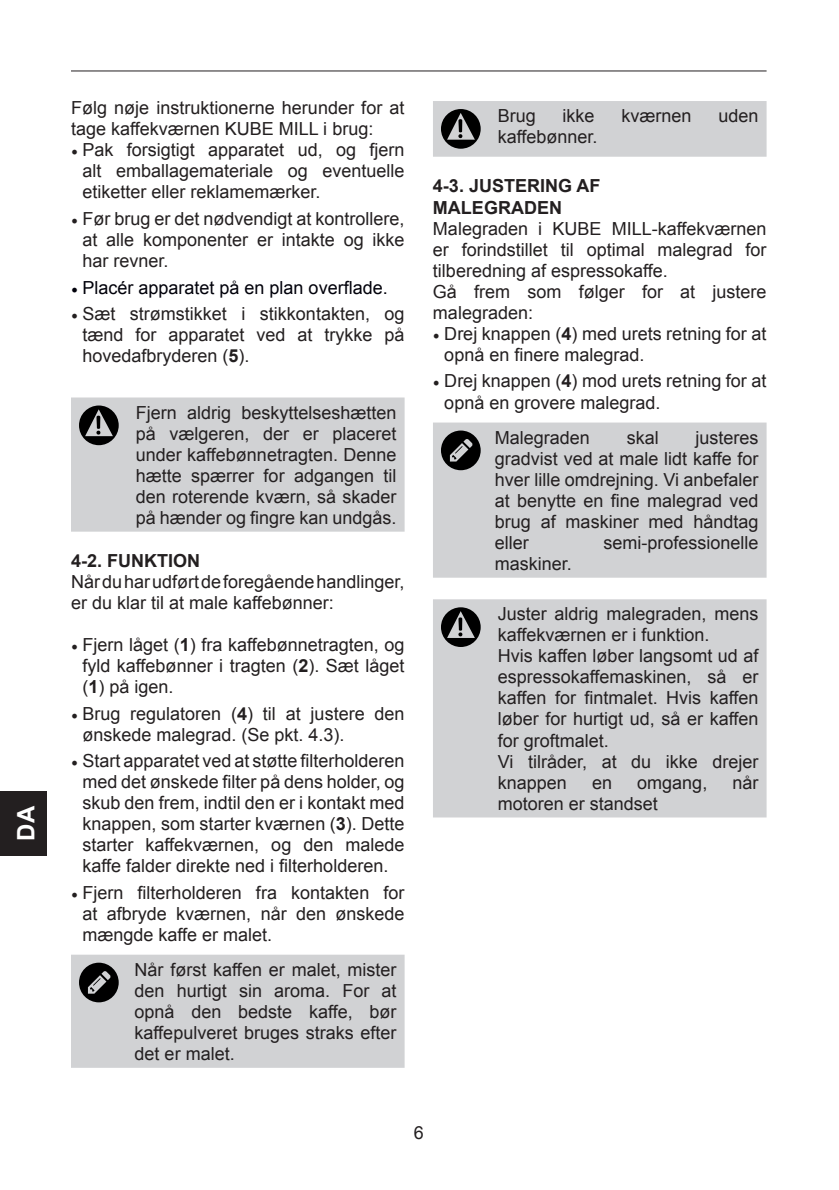
<style>
.page{position:relative;width:839px;height:1190px;background:#fff}
.page>*{position:absolute;margin:0;border:0;box-sizing:border-box;transform-origin:0 0}
.t1{font:700 24px "Arial";color:#fff}
.t2{font:18px/21px "Arial";color:#231f20;text-align:justify}
.t3{font:700 18px/21.6px "Arial";color:#231f20}
.t4{font:18px "Arial";color:#00000a}
.s1{font-family:"Minion Pro"}
.s2{font-weight:700}
</style>
<div class="page">
<hr style="left:71px;top:70px;width:695px;height:1px;background:#231f20">
<div style="left:0;top:791px;width:47px;height:64px;background:#231f20"></div>
<div style="left:71px;top:397px;width:333px;height:134px;background:#d1d2d4"></div>
<svg style="left:79px;top:405px;width:40px;height:40px"></svg>
<div style="left:71px;top:954px;width:333px;height:113px;background:#d1d2d4"></div>
<svg style="left:433px;top:101px;width:333px;height:56px"></svg>
<div style="left:433px;top:422px;width:333px;height:156px;background:#d1d2d4"></div>
<svg style="left:441px;top:430px;width:39px;height:40px"></svg>
<div style="left:433px;top:599px;width:333px;height:218px;background:#d1d2d4"></div>
<svg style="left:441px;top:607px;width:39px;height:40px"></svg>
<h1 class="t1" style="left:10px;top:840px;width:36px;rotate:-90deg">DA</h1>
<p class="t2" style="left:71px;top:97px;width:335px">Følg nøje instruktionerne herunder for at tage kaffekværnen KUBE MILL i brug:</p>
<p class="t2" style="left:82px;top:139px;width:324px;text-indent:-11px"><span class="s1">•</span> Pak forsigtigt apparatet ud, og fjern alt emballagemateriale og eventuelle etiketter eller reklamemærker.</p>
<p class="t2" style="left:82px;top:208px;width:324px;text-indent:-11px"><span class="s1">•</span> Før brug er det nødvendigt at kontrollere, at alle komponenter er intakte og ikke har revner.</p>
<p class="t4" style="left:71px;top:275px;width:318px"><span class="s1">•</span> Placér apparatet på en plan overflade.</p>
<p class="t2" style="left:82px;top:304px;width:324px;text-indent:-11px"><span class="s1">•</span> Sæt strømstikket i stikkontakten, og tænd for apparatet ved at trykke på hovedafbryderen (<span class="s2">5</span>).</p>
<p class="t2" style="left:136px;top:402px;width:262px">Fjern aldrig beskyttelseshætten på vælgeren, der er placeret under kaffebønnetragten. Denne hætte spærrer for adgangen til den roterende kværn, så skader på hænder og fingre kan undgås.</p>
<p class="t3" style="left:71px;top:550px;width:128px">4-2. FUNKTION</p>
<p class="t2" style="left:71px;top:571px;width:335px">Når du har udført de foregående handlinger, er du klar til at male kaffebønner:</p>
<p class="t2" style="left:82px;top:634px;width:324px;text-indent:-11px"><span class="s1">•</span> Fjern låget (<span class="s2">1</span>) fra kaffebønnetragten, og fyld kaffebønner i tragten (<span class="s2">2</span>). Sæt låget (<span class="s2">1</span>) på igen.</p>
<p class="t2" style="left:82px;top:703px;width:323px;text-indent:-11px"><span class="s1">•</span> Brug regulatoren (<span class="s2">4</span>) til at justere den ønskede malegrad. (Se pkt. 4.3).</p>
<p class="t2" style="left:82px;top:750px;width:324px;text-indent:-11px"><span class="s1">•</span> Start apparatet ved at støtte filterholderen med det ønskede filter på dens holder, og skub den frem, indtil den er i kontakt med knappen, som starter kværnen (<span class="s2">3</span>). Dette starter kaffekværnen, og den malede kaffe falder direkte ned i filterholderen.</p>
<p class="t2" style="left:82px;top:882px;width:324px;text-indent:-11px"><span class="s1">•</span> Fjern filterholderen fra kontakten for at afbryde kværnen, når den ønskede mængde kaffe er malet.</p>
<p class="t2" style="left:135px;top:959px;width:263px">Når først kaffen er malet, mister den hurtigt sin aroma. For at opnå den bedste kaffe, bør kaffepulveret bruges straks efter det er malet.</p>
<p class="t2" style="left:497px;top:105px;width:40px">Brug</p>
<p class="t2" style="left:562px;top:105px;width:34px">ikke</p>
<p class="t2" style="left:621px;top:105px;width:72px">kværnen</p>
<p class="t2" style="left:718px;top:105px;width:42px">uden</p>
<p class="t2" style="left:497px;top:126px;width:101px">kaffebønner.</p>
<p class="t3" style="left:433px;top:175px;width:169px">4-3. JUSTERING AF<br>MALEGRA</p>
<p class="t3" style="left:524px;top:197px;width:37px">DEN</p>
<p class="t2" style="left:433px;top:218px;width:335px;text-align:left">Malegraden i KUBE MILL-kaffekværnen er forindstillet til optimal malegrad for tilberedning af espressokaffe.<br>Gå frem som følger for at justere malegraden:</p>
<p class="t2" style="left:444px;top:323px;width:323px;text-indent:-11px"><span class="s1">•</span> Drej knappen (<span class="s2">4</span>) med urets retning for at opnå en finere malegrad.</p>
<p class="t2" style="left:444px;top:370px;width:323px;line-height:21.6px;text-indent:-11px"><span class="s1">•</span> Drej knappen (<span class="s2">4</span>) mod urets retning for at opnå en grovere malegrad.</p>
<p class="t2" style="left:495px;top:427px;width:97px">Malegraden</p>
<p class="t2" style="left:626px;top:427px;width:34px">skal</p>
<p class="t2" style="left:495px;top:427px;width:265px;text-indent:200px">justeres gradvist ved at male lidt kaffe for hver lille omdrejning. Vi anbefaler at benytte en fine malegrad ved brug af maskiner med håndtag eller</p>
<p class="t2" style="left:603px;top:532px;width:157px">semi-professionelle</p>
<p class="t2" style="left:495px;top:553px;width:79px">maskiner.</p>
<p class="t2" style="left:497px;top:604px;width:262px;text-align:left">Juster aldrig malegraden, mens kaffekværnen er i funktion.<br>Hvis kaffen løber langsomt ud af espressokaffemaskinen, så er kaffen for fintmalet. Hvis kaffen løber for hurtigt ud, så er kaffen for groftmalet.<br>Vi tilråder, at du ikke drejer knappen</p>
<p class="t2" style="left:592px;top:772px;width:22px">en</p>
<p class="t2" style="left:637px;top:772px;width:72px">omgang,</p>
<p class="t2" style="left:732px;top:772px;width:28px">når</p>
<p class="t2" style="left:497px;top:793px;width:162px">motoren er standset</p>
<p class="t2" style="left:413px;top:1122px;width:12px">6</p>
</div>
